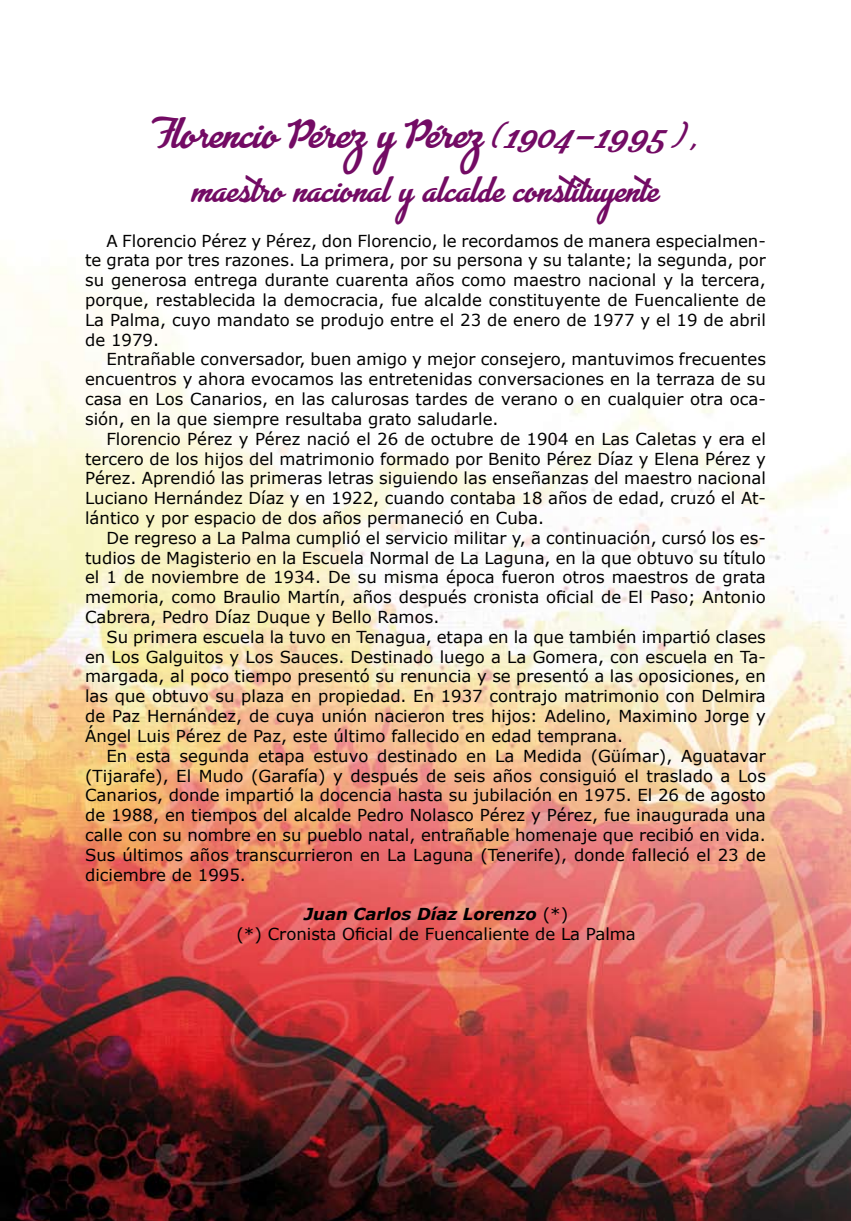
<style>
.page{position:relative;width:851px;height:1221px;background:#fff}
.page>*{position:absolute;margin:0;border:0;box-sizing:border-box;transform-origin:0 0}
.t1{font:700 36px "Advertising Script";color:#730b64}
.t2{font:700 30px "Advertising Script";color:#730b64}
.t3{font:16.5px/19.8px "Verdana";color:#000;text-align:justify}
.s1{font-family:"Streetwear";font-weight:400;font-size:27px}
.s2{font-weight:700;font-style:italic}
</style>
<div class="page">
<img style="left:0;top:264px;width:850px;height:956px">
<h1 class="t1" style="left:153px;top:114px;width:546px">Florencio Pérez y Pérez <span class="s1">(1904-1995)</span>,</h1>
<h2 class="t2" style="left:192px;top:174px;width:468px">maestro nacional y alcalde constituyente</h2>
<p class="t3" style="left:85px;top:230px;width:682px;text-indent:21px">A Florencio Pérez y Pérez, don Florencio, le recordamos de manera especialmen&shy;te grata por tres razones. La primera, por su persona y su talante; la segunda, por su generosa entrega durante cuarenta años como maestro nacional y la tercera, porque, restablecida la democracia, fue alcalde constituyente de Fuencaliente de La Palma, cuyo mandato se produjo entre el 23 de enero de 1977 y el 19 de abril de 1979.</p>
<p class="t3" style="left:85px;top:349px;width:682px;text-indent:21px">Entrañable conversador, buen amigo y mejor consejero, mantuvimos frecuentes encuentros y ahora evocamos las entretenidas conversaciones en la terraza de su casa en Los Canarios, en las calurosas tardes de verano o en cualquier otra oca&shy;sión, en la que siempre resultaba grato saludarle.</p>
<p class="t3" style="left:85px;top:428px;width:682px;text-indent:21px">Florencio Pérez y Pérez nació el 26 de octubre de 1904 en Las Caletas y era el tercero de los hijos del matrimonio formado por Benito Pérez Díaz y Elena Pérez y Pérez. Aprendió las primeras letras siguiendo las enseñanzas del maestro nacional Luciano Hernández Díaz y en 1922, cuando contaba 18 años de edad, cruzó el At&shy;lántico y por espacio de dos años permaneció en Cuba.</p>
<p class="t3" style="left:85px;top:527px;width:682px;text-indent:21px">De regreso a La Palma cumplió el servicio militar y, a continuación, cursó los es&shy;tudios de Magisterio en la Escuela Normal de La Laguna, en la que obtuvo su título el 1 de noviembre de 1934. De su misma época fueron otros maestros de grata memoria, como Braulio Martín, años después cronista oficial de El Paso; Antonio Cabrera, Pedro Díaz Duque y Bello Ramos.</p>
<p class="t3" style="left:85px;top:626px;width:682px;text-indent:21px">Su primera escuela la tuvo en Tenagua, etapa en la que también impartió clases en Los Galguitos y Los Sauces. Destinado luego a La Gomera, con escuela en Ta&shy;margada, al poco tiempo presentó su renuncia y se presentó a las oposiciones, en las que obtuvo su plaza en propiedad. En 1937 contrajo matrimonio con Delmira de Paz Hernández, de cuya unión nacieron tres hijos: Adelino, Maximino Jorge y Ángel Luis Pérez de Paz, este último fallecido en edad temprana.</p>
<p class="t3" style="left:85px;top:745px;width:682px;text-indent:21px">En esta segunda etapa estuvo destinado en La Medida (Güímar), Aguatavar (Tijarafe), El Mudo (Garafía) y después de seis años consiguió el traslado a Los Canarios, donde impartió la docencia hasta su jubilación en 1975. El 26 de agosto de 1988, en tiempos del alcalde Pedro Nolasco Pérez y Pérez, fue inaugurada una calle con su nombre en su pueblo natal, entrañable homenaje que recibió en vida.<br>Sus últimos años transcurrieron en La Laguna (Tenerife), donde falleció el 23 de diciembre de 1995.</p>
<p class="t3" style="left:236px;top:904px;width:401px;text-align:center"><span class="s2">Juan Carlos Díaz Lorenzo</span> (*)<br>(*) Cronista Oficial de Fuencaliente de La Palma</p>
</div>
